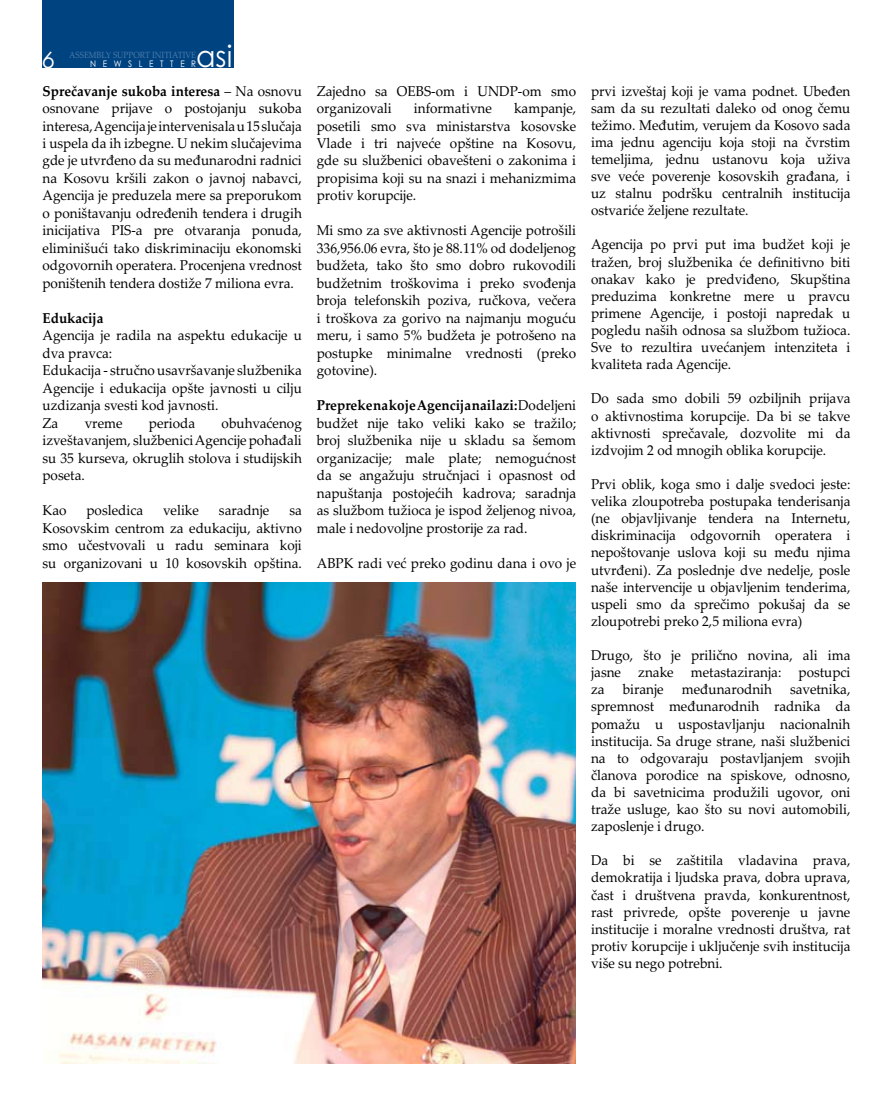
<style>
.page{position:relative;width:893px;height:1106px;background:#fff}
.page>*{position:absolute;margin:0;border:0;box-sizing:border-box;transform-origin:0 0}
.t1{font:30px "Century Gothic";color:#fff;scale:.95 1}
.t2{font:italic 22.5px "Century Gothic";color:#fff}
.t3{font:14.25px/17.5px "Palatino Linotype";color:#000;text-align:justify;scale:.95 1}
.t4{font:700 14.25px "Palatino Linotype";color:#000;scale:.95 1}
.t5{font:9px "Palatino Linotype";color:#4c7ba7;scale:.9 1}
.t6{font:9px "Century Gothic";letter-spacing:.82em;color:#fff;scale:.9 1}
.s1{font-weight:700}
</style>
<div class="page">
<div style="left:43px;top:0;width:191px;height:67px;background:#004381"></div>
<img style="left:43px;top:582px;width:533px;height:481px">
<h1 class="t1" style="left:196px;top:40px;width:40px">asi</h1>
<p class="t3" style="left:43px;top:84px;width:275px"><span class="s1">Sprečavanje sukoba interesa</span> – Na osnovu osnovane prĳave o postojanju sukoba interesa, Agencĳa je intervenisala u 15 slučaja i uspela da ih izbegne. U nekim slučajevima gde je utvrđeno da su međunarodni radnici na Kosovu kršili zakon o javnoj nabavci, Agencĳa je preduzela mere sa preporukom o poništavanju određenih tendera i drugih inicĳativa PIS-a pre otvaranja ponuda, eliminišući tako diskriminacĳu ekonomski odgovornih operatera. Procenjena vrednost poništenih tendera dostiže 7 miliona evra.</p>
<p class="t4" style="left:43px;top:312px;width:66px">Edukacĳa</p>
<p class="t3" style="left:43px;top:328px;width:275px;text-align:left">Agencĳa je radila na aspektu edukacĳe u dva pravca:<br>Edukacĳa - stručno usavršavanje službenika<br>Agencĳe i edukacĳa opšte javnosti u cilju uzdizanja svesti kod javnosti.<br>Za</p>
<p class="t5" style="left:69px;top:51px;width:143px">ASSEMBLY SUPPORT INITIATIVE</p>
<h2 class="t2" style="left:43px;top:47px;width:14px">6</h2>
<p class="t6" style="left:90px;top:59px;width:119px">NEWSLETTER</p>
<p class="t3" style="left:43px;top:416px;width:275px;text-indent:179px">obuhvaćenog izveštavanjem, službenici Agencĳe pohađali su 35 kurseva, okruglih stolova i studĳskih poseta.</p>
<p class="t3" style="left:43px;top:503px;width:27px">Kao</p>
<p class="t3" style="left:87px;top:503px;width:61px">posledica</p>
<p class="t3" style="left:163px;top:503px;width:39px">velike</p>
<p class="t3" style="left:219px;top:503px;width:55px">saradnje</p>
<p class="t3" style="left:85px;top:416px;width:41px">vreme</p>
<p class="t3" style="left:149px;top:416px;width:50px">perioda</p>
<p class="t3" style="left:43px;top:503px;width:275px;text-indent:247px">sa Kosovskim centrom za edukacĳu, aktivno smo učestvovali u radu seminara koji su organizovani u 10 kosovskih opština.</p>
<p class="t3" style="left:317px;top:84px;width:275px">Zajedno sa OEBS-om i UNDP-om smo organizovali</p>
<p class="t3" style="left:414px;top:101px;width:84px">informativne</p>
<p class="t3" style="left:317px;top:101px;width:275px;text-indent:197px">kampanje, posetili smo sva ministarstva kosovske Vlade i tri najveće opštine na Kosovu, gde su službenici obavešteni o zakonima i propisima koji su na snazi i mehanizmima protiv korupcĳe.</p>
<p class="t3" style="left:317px;top:223px;width:275px">Mi smo za sve aktivnosti Agencĳe potrošili 336,956.06 evra, što je 88.11% od dodeljenog budžeta, tako što smo dobro rukovodili budžetnim troškovima i preko svođenja broja telefonskih poziva, ručkova, večera i troškova za gorivo na najmanju moguću meru, i samo 5% budžeta je potrošeno na postupke minimalne vrednosti (preko gotovine).</p>
<p class="t3" style="left:317px;top:398px;width:275px"><span class="s1">Prepreke na koje Agencĳa nailazi:</span> Dodeljeni budžet nĳe tako veliki kako se tražilo; broj službenika nĳe u skladu sa šemom organizacĳe; male plate; nemogućnost da se angažuju stručnjaci i opasnost od napuštanja postojećih kadrova; saradnja as službom tužioca je ispod željenog nivoa, male i nedovoljne prostorĳe za rad.</p>
<p class="t3" style="left:317px;top:556px;width:275px">ABPK radi već preko godinu dana i ovo je</p>
<p class="t3" style="left:591px;top:84px;width:275px;line-height:17.1px">prvi izveštaj koji je vama podnet. Ubeđen sam da su rezultati daleko od onog čemu težimo. Međutim, verujem da Kosovo sada ima jednu agencĳu koja stoji na čvrstim temeljima, jednu ustanovu koja uživa sve veće poverenje kosovskih građana, i uz stalnu podršku centralnih institucĳa ostvariće željene rezultate.</p>
<p class="t3" style="left:591px;top:238px;width:275px;line-height:17.1px">Agencĳa po prvi put ima budžet koji je tražen, broj službenika će definitivno biti onakav kako je predviđeno, Skupština preduzima konkretne mere u pravcu primene Agencĳe, i postoji napredak u pogledu naših odnosa sa službom tužioca.<br>Sve to rezultira uvećanjem intenziteta i kvaliteta rada Agencĳe.</p>
<p class="t3" style="left:591px;top:392px;width:275px;line-height:17.1px">Do sada smo dobili 59 ozbiljnih prĳava o aktivnostima korupcĳe. Da bi se takve aktivnosti sprečavale, dozvolite mi da izdvojim 2 od mnogih oblika korupcĳe.</p>
<p class="t3" style="left:591px;top:477px;width:275px;line-height:17.1px">Prvi oblik, koga smo i dalje svedoci jeste: velika zloupotreba postupaka tenderisanja (ne objavljivanje tendera na Internetu, diskriminacĳa odgovornih operatera i nepoštovanje uslova koji su među njima utvrđeni). Za poslednje dve nedelje, posle naše intervencĳe u objavljenim tenderima, uspeli smo da sprečimo pokušaj da se zloupotrebi preko 2,5 miliona evra)</p>
<p class="t3" style="left:591px;top:648px;width:275px;line-height:17.1px">Drugo, što je prilično novina, ali ima jasne znake metastaziranja: postupci za</p>
<p class="t3" style="left:591px;top:682px;width:275px;line-height:17.1px;text-indent:199px">savetnika, spremnost međunarodnih radnika da pomažu u uspostavljanju nacionalnih institucĳa. Sa druge strane, naši službenici na to odgovaraju postavljanjem svojih članova porodice na spiskove, odnosno, da bi savetnicima produžili ugovor, oni traže usluge, kao što su novi automobili, zaposlenje i drugo.</p>
<p class="t3" style="left:591px;top:853px;width:275px;line-height:17.1px">Da bi se zaštitila vladavina prava, demokratĳa i ljudska prava, dobra uprava, čast i društvena pravda, konkurentnost, rast privrede, opšte poverenje u javne institucĳe i moralne vrednosti društva, rat protiv korupcĳe i uključenje svih institucĳa više su nego potrebni.</p>
<p class="t3" style="left:623px;top:682px;width:45px">biranje</p>
<p class="t3" style="left:682px;top:682px;width:96px">međunarodnih</p>
</div>
